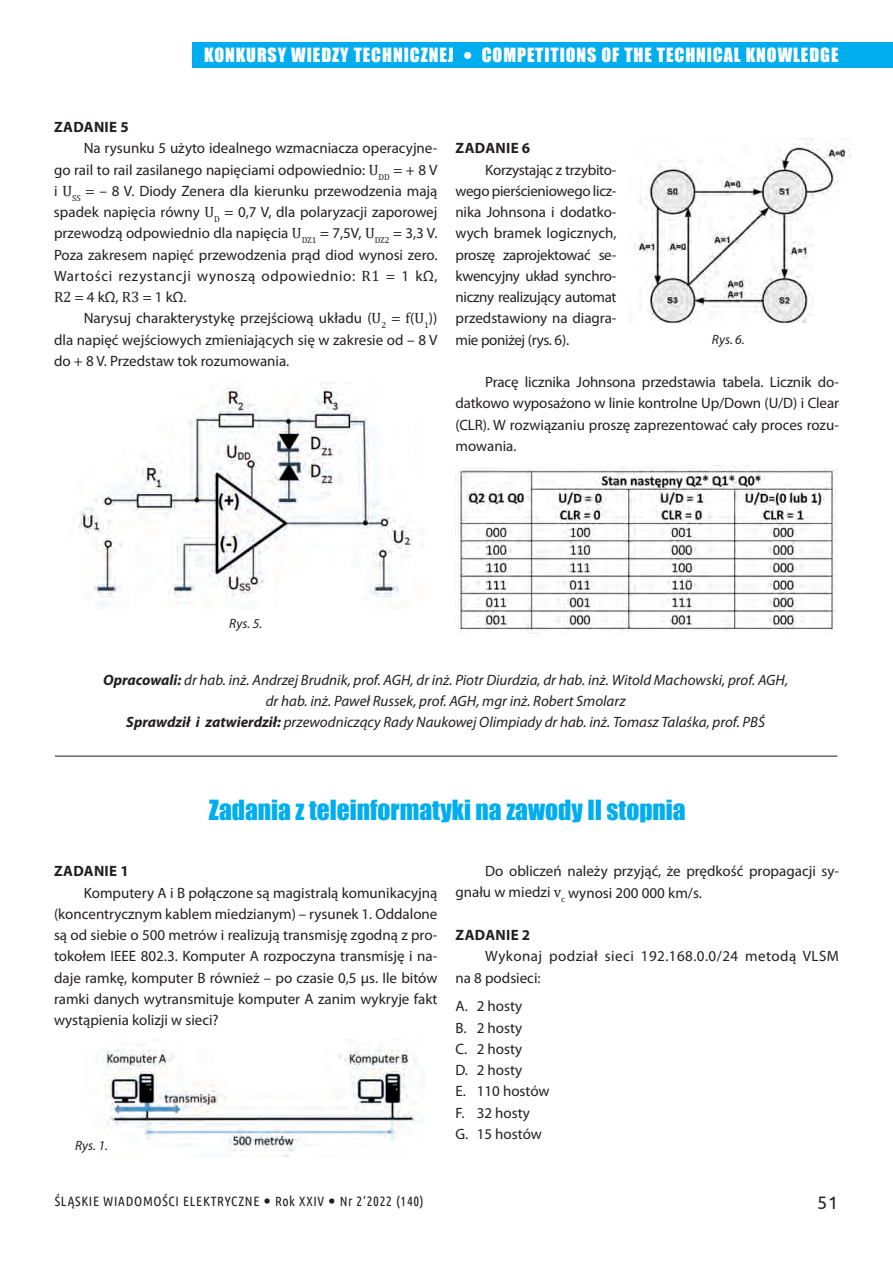
<style>
.page{position:relative;width:893px;height:1263px;background:#fff}
.page>*{position:absolute;margin:0;border:0;box-sizing:border-box;transform-origin:0 0}
.t1{font:25.5px "Impact";color:#00aeef}
.t2{font:18px "Impact";letter-spacing:.05em;color:#fff}
.t3{font:18px "Ubuntu";color:#231f20}
.t4{font:15px/21.3px "Myriad Pro";color:#231f20;text-align:justify}
.t5{font:italic 15px/21.3px "Myriad Pro";color:#231f20;text-align:center}
.t6{font:15px/21.3px "Myriad Pro";letter-spacing:.03em;color:#231f20}
.t7{font:700 15px "Myriad Pro";letter-spacing:.02em;color:#231f20}
.t8{font:13.5px "Ubuntu Condensed";letter-spacing:.05em;color:#231f20}
.t9{font:italic 13.5px "Myriad Pro";letter-spacing:-.025em;color:#231f20}
.s1{font-family:"Cambria"}
.s2{font-weight:700}
</style>
<div class="page">
<div style="left:192px;top:42px;width:701px;height:26px;background:#00aeef"></div>
<hr style="left:55px;top:756px;width:782px;height:1px;background:#231f20">
<img style="left:78px;top:383px;width:335px;height:225px">
<img style="left:634px;top:139px;width:216px;height:184px">
<img style="left:455px;top:467px;width:381px;height:166px">
<img style="left:102px;top:1044px;width:318px;height:112px">
<p class="t2" style="left:204px;top:41px;width:251px">KONKURSY WIEDZY TECHNICZNEJ</p>
<p class="t2" style="left:482px;top:41px;width:11px">competitions</p>
<p class="t2" style="left:601px;top:41px;width:33px">of the</p>
<p class="t2" style="left:657px;top:41px;width:11px">technical</p>
<p class="t2" style="left:746px;top:41px;width:12px">knowledge</p>
<p class="t7" style="left:54px;top:117px;width:11px">ZADA</p>
<p class="t7" style="left:94px;top:117px;width:36px">NIE 5</p>
<p class="t4" style="left:54px;top:137px;width:385px;text-indent:30px">Na rysunku 5 użyto idealnego wzmacniacza operacyjne&shy;go rail to rail zasilanego napięciami odpowiednio: <span class="s1">U</span><sub>DD</sub> = + 8 V i <span class="s1">U</span><sub>SS</sub> = – 8 V. Diody Zenera dla kierunku przewodzenia mają spadek napięcia równy <span class="s1">U</span><sub>D</sub> = 0,7 V, dla polaryzacji zaporowej przewodzą odpowiednio dla napięcia <span class="s1">U</span><sub>DZ1</sub> = 7,5V, <span class="s1">U</span><sub>DZ2</sub> = 3,3 V.<br>Poza zakresem napięć przewodzenia prąd diod wynosi zero.<br>Wartości rezystancji wynoszą odpowiednio: <span class="s1">R1</span> = 1 kΩ, <span class="s1">R2</span> = 4 kΩ, <span class="s1">R3</span> = 1 kΩ.</p>
<p class="t4" style="left:54px;top:307px;width:385px;text-indent:30px">Narysuj charakterystykę przejściową układu (<span class="s1">U</span><sub>2</sub> = <span class="s1">f</span>(<span class="s1">U</span><sub>1</sub>)) dla napięć wejściowych zmieniających się w zakresie od – 8 V do + 8 V. Przedstaw tok rozumowania.</p>
<p class="t7" style="left:456px;top:138px;width:3px">ZADA</p>
<p class="t7" style="left:495px;top:138px;width:36px">NIE 6</p>
<p class="t4" style="left:455px;top:159px;width:163px;text-indent:30px">Korzystając z trzybito&shy;wego pierścieniowego licz&shy;nika Johnsona i dodatko&shy;wych bramek logicznych, proszę zaprojektować se&shy;kwencyjny układ synchro&shy;niczny realizujący automat przedstawiony na diagra&shy;mie poniżej (rys. 6).</p>
<p class="t9" style="left:712px;top:331px;width:34px">Rys. 6.</p>
<p class="t4" style="left:455px;top:371px;width:385px;text-indent:30px">Pracę licznika Johnsona przedstawia tabela. Licznik do&shy;datkowo wyposażono w linie kontrolne Up/Down (U/D) i Clear (CLR). W rozwiązaniu proszę zaprezentować cały proces rozu&shy;mowania.</p>
<p class="t9" style="left:229px;top:615px;width:34px">Rys. 5.</p>
<p class="t5" style="left:103px;top:669px;width:686px"><span class="s2">Opracowali:</span> dr hab. inż. Andrzej Brudnik, prof. AGH, dr inż. Piotr Diurdzia, dr hab. inż. Witold Machowski, prof. AGH, dr hab. inż. Paweł Russek, prof. AGH, mgr inż. Robert Smolarz<br><span class="s2">Sprawdził i zatwierdził:</span> przewodniczący Rady Naukowej Olimpiady dr hab. inż. Tomasz Talaśka, prof. PBŚ</p>
<h1 class="t1" style="left:209px;top:790px;width:478px">Zadania z teleinformatyki na zawody II stopnia</h1>
<p class="t7" style="left:54px;top:861px;width:11px">ZADA</p>
<p class="t7" style="left:94px;top:861px;width:36px">NIE 1</p>
<p class="t4" style="left:54px;top:881px;width:385px;text-indent:30px">Komputery A i B połączone są magistralą komunikacyjną (koncentrycznym kablem miedzianym) – rysunek 1. Oddalone są od siebie o 500 metrów i realizują transmisję zgodną z pro&shy;tokołem IEEE 802.3. Komputer A rozpoczyna transmisję i na&shy;daje ramkę, komputer B również – po czasie 0,5 μs. Ile bitów ramki danych wytransmituje komputer A zanim wykryje fakt wystąpienia kolizji w sieci?</p>
<p class="t9" style="left:75px;top:1137px;width:34px">Rys. 1.</p>
<p class="t4" style="left:455px;top:860px;width:385px;text-indent:30px">Do obliczeń należy przyjąć, że prędkość propagacji sy&shy;gnału w miedzi <span class="s1">v</span><sub>c</sub> wynosi 200 000 km/s.</p>
<p class="t7" style="left:456px;top:925px;width:3px">ZADA</p>
<p class="t7" style="left:495px;top:925px;width:36px">NIE 2</p>
<p class="t6" style="left:455px;top:945px;width:385px;text-indent:30px">Wykonaj podział sieci 192.168.0.0/24 metodą VLSM na 8 podsieci:</p>
<p class="t4" style="left:455px;top:995px;width:96px;text-align:left">A. 2 hosty<br>B. 2 hosty<br>C. 2 hosty<br>D. 2 hosty<br>E. 110 hostów<br>F. 32 hosty<br>G. 15 hostów</p>
<p class="t8" style="left:55px;top:1192px;width:370px">ŚLĄSKIE WIADOMOŚCI ELEKTRYCZNE Rok XXIV Nr 2’2022 (140)</p>
<p class="t3" style="left:817px;top:1192px;width:23px">51</p>
</div>
